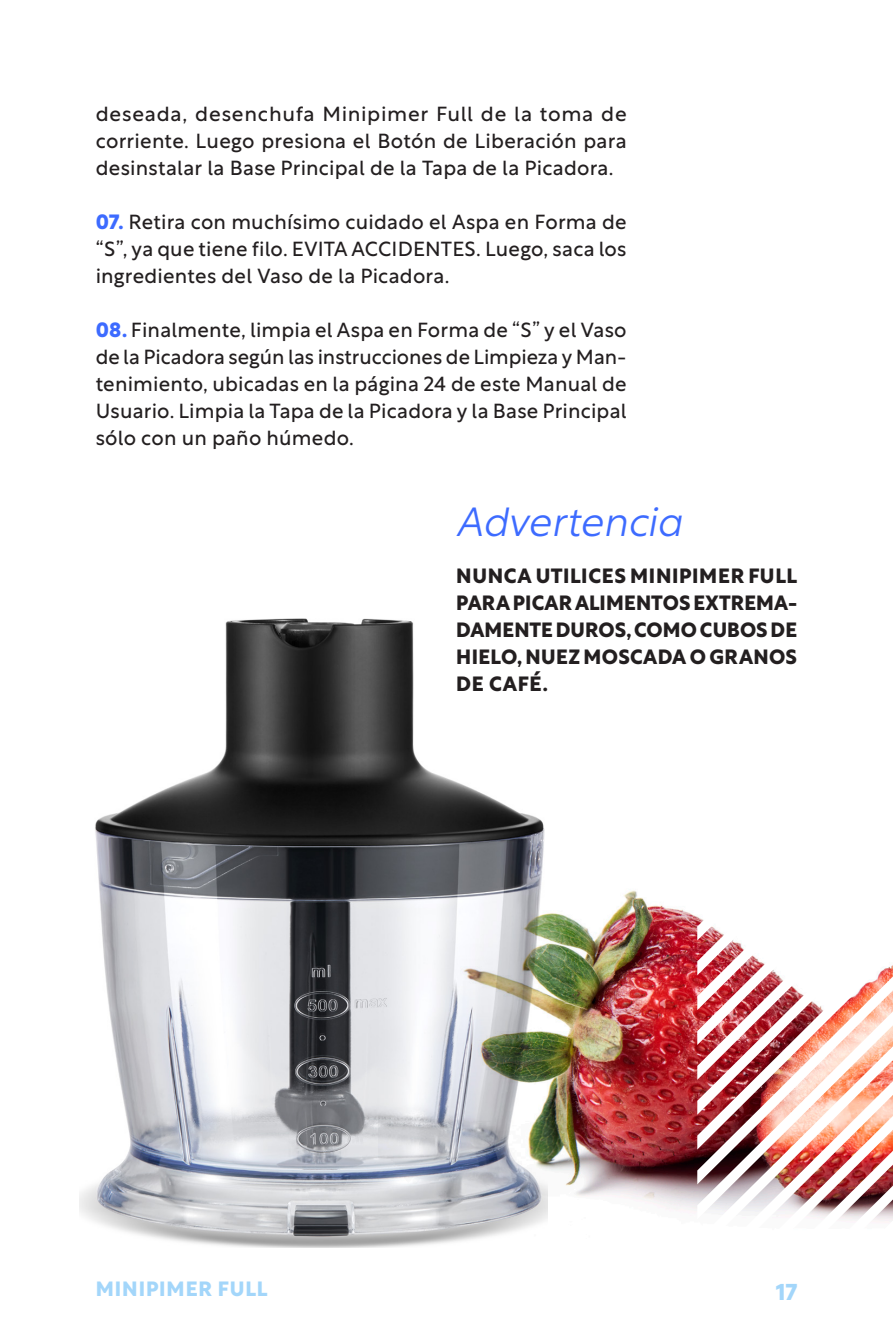
<style>
.page{position:relative;width:893px;height:1340px;background:#fff}
.page>*{position:absolute;margin:0;border:0;box-sizing:border-box;transform-origin:0 0}
.t1{font:italic 300 40.5px "Rustica";color:#3d6bff}
.t2{font:700 22.5px "Rustica";color:#a3d6fa}
.t3{font:20.25px/27px "Rustica";letter-spacing:.01em;color:#231f20;text-align:justify}
.t4{font:700 20.25px/27px "Rustica";letter-spacing:.01em;color:#231f20;text-align:justify}
.t5{font:700 20.25px "Rustica";letter-spacing:.045em;color:#a3d6fa}
.s1{font-weight:700;color:#3d6bff}
</style>
<div class="page">
<img style="left:547px;top:890px;width:150px;height:329px">
<img style="left:80px;top:618px;width:467px;height:629px">
<img style="left:697px;top:916px;width:196px;height:305px">
<p class="t3" style="left:96px;top:98px;width:533px">deseada, desenchufa Minipimer Full de la toma de corriente. Luego presiona el Botón de Liberación para desinstalar la Base Principal de la Tapa de la Picadora.</p>
<p class="t3" style="left:96px;top:206px;width:532px"><span class="s1">07.</span> Retira con muchísimo cuidado el Aspa en Forma de “S”, ya que tiene filo. EVITA ACCIDENTES. Luego, saca los ingredientes del Vaso de la Picadora.</p>
<p class="t3" style="left:96px;top:314px;width:533px"><span class="s1">08.</span> Finalmente, limpia el Aspa en Forma de “S” y el Vaso de la Picadora según las instrucciones de Limpieza y Man&shy;tenimiento, ubicadas en la página 24 de este Manual de Usuario. Limpia la Tapa de la Picadora y la Base Principal sólo con un paño húmedo.</p>
<p class="t1" style="left:456px;top:486px;width:227px">Advertencia</p>
<p class="t4" style="left:456px;top:560px;width:343px">NUNCA UTILICES MINIPIMER FULL PARA PICAR ALIMENTOS EXTREMA-DAMENTE DUROS, COMO CUBOS DE HIELO, NUEZ MOSCADA O GRANOS DE CAFÉ.</p>
<p class="t5" style="left:96px;top:1270px;width:173px">MINIPIMER FULL</p>
<p class="t2" style="left:776px;top:1272px;width:23px">17</p>
</div>
